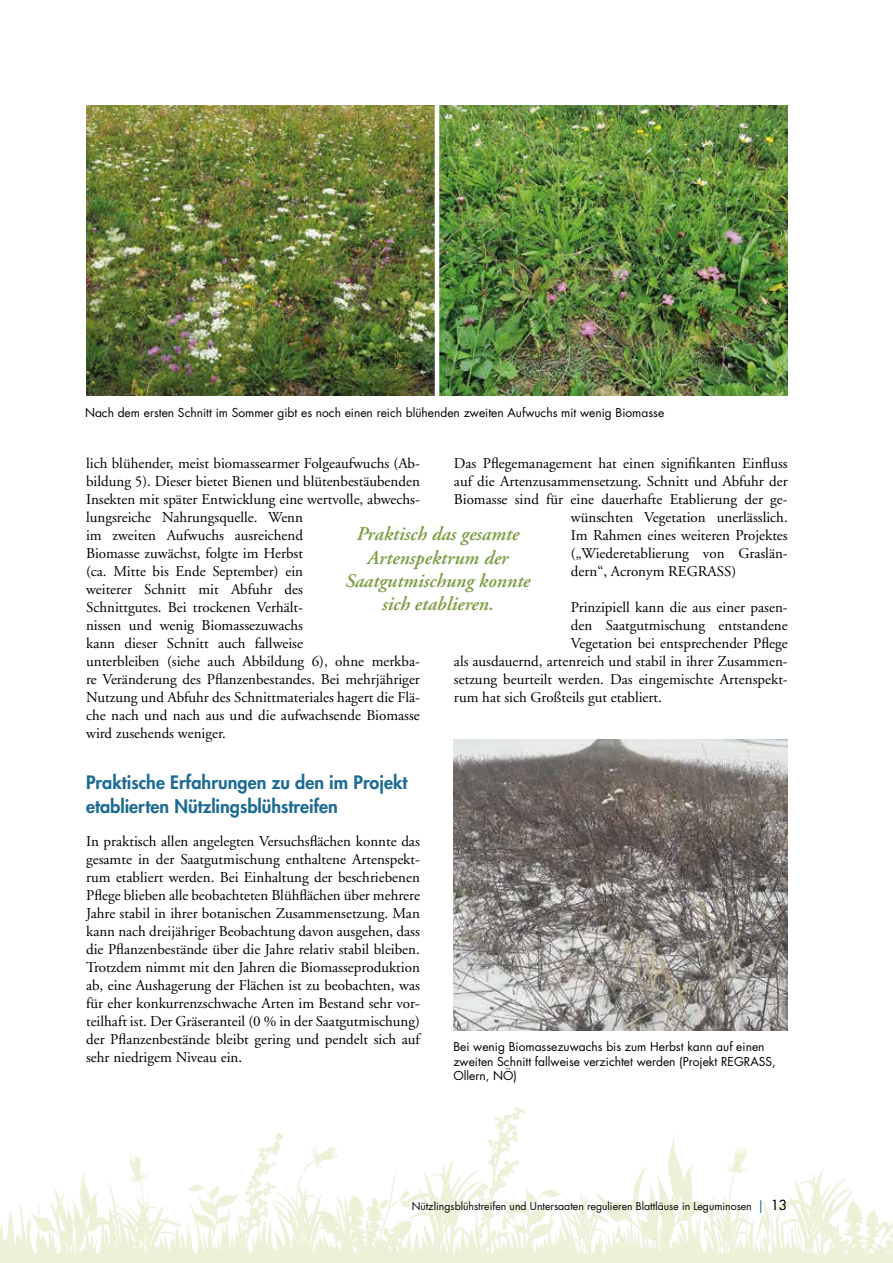
<style>
.page{position:relative;width:893px;height:1263px;background:#fff}
.page>*{position:absolute;margin:0;border:0;box-sizing:border-box;transform-origin:0 0}
.t1{font:italic 600 19.5px/23.4px "Adobe Garamond";color:#7b9a41;text-align:center}
.t2{font:800 18px/24px "Futura";color:#1d6b93}
.t3{font:15px/18px "Adobe Garamond";color:#000}
.t4{font:12px/14.4px "Futura";color:#000}
.t5{font:10.5px "Futura";color:#000}
.s1{font-family:"Arial";font-size:13.5px;color:#1d6b93}
.s2{font-size:13.5px}
</style>
<div class="page">
<img style="left:0;top:1107px;width:893px;height:156px">
<img style="left:439px;top:105px;width:349px;height:291px">
<img style="left:86px;top:105px;width:349px;height:291px">
<img style="left:453px;top:740px;width:334px;height:290px">
<p class="t4" style="left:85px;top:405px;width:581px">Nach dem ersten Schnitt im Sommer gibt es noch einen reich blühenden zweiten Aufwuchs mit wenig Biomasse</p>
<p class="t3" style="left:86px;top:455px;width:335px">lich blühender, meist biomassearmer Folgeaufwuchs (Ab&shy;bildung 5). Dieser bietet Bienen und blütenbestäubenden Insekten mit später Entwicklung eine wertvolle, abwechs&shy;lungsreiche Nahrungsquelle. Wenn<br>im zweiten Aufwuchs ausreichend<br>Biomasse zuwächst, folgte im Herbst<br>(ca. Mitte bis Ende September) ein<br>weiterer Schnitt mit Abfuhr des<br>Schnittgutes. Bei trockenen Verhält-<br>nissen und wenig Biomassezuwachs<br>kann dieser Schnitt auch fallweise<br>unterbleiben (siehe auch Abbildung 6), ohne merkba&shy;re Veränderung des Pflanzenbestandes. Bei mehrjähriger Nutzung und Abfuhr des Schnittmateriales hagert die Flä&shy;che nach und nach aus und die aufwachsende Biomasse wird zusehends weniger.</p>
<p class="t2" style="left:86px;top:770px;width:323px">Praktische Erfahrungen zu den im Projekt etablierten Nützlingsblühstreifen</p>
<p class="t3" style="left:86px;top:833px;width:335px;text-align:justify">In praktisch allen angelegten Versuchsflächen konnte das gesamte in der Saatgutmischung enthaltene Artenspekt&shy;rum etabliert werden. Bei Einhaltung der beschriebenen Pflege blieben alle beobachteten Blühflächen über mehrere Jahre stabil in ihrer botanischen Zusammensetzung. Man kann nach dreijähriger Beobachtung davon ausgehen, dass die Pflanzenbestände über die Jahre relativ stabil bleiben.<br>Trotzdem nimmt mit den Jahren die Biomasseproduktion ab, eine Aushagerung der Flächen ist zu beobachten, was für eher konkurrenzschwache Arten im Bestand sehr vor&shy;teilhaft ist. Der Gräseranteil (0 % in der Saatgutmischung) der Pflanzenbestände bleibt gering und pendelt sich auf sehr niedrigem Niveau ein.</p>
<p class="t3" style="left:454px;top:455px;width:335px">Das Pflegemanagement hat einen signifikanten Einfluss</p>
<p class="t3" style="left:454px;top:473px;width:335px">auf die Artenzusammensetzung. Schnitt und Abfuhr der</p>
<p class="t3" style="left:454px;top:491px;width:335px">Biomasse sind für eine dauerhafte Etablierung der ge-</p>
<p class="t3" style="left:571px;top:509px;width:218px">wünschten Vegetation unerlässlich.</p>
<p class="t3" style="left:571px;top:527px;width:218px">Im Rahmen eines weiteren Projektes</p>
<p class="t3" style="left:571px;top:545px;width:218px">(„Wiederetablierung von Graslän-</p>
<p class="t3" style="left:571px;top:563px;width:167px">dern“, Acronym REGRASS)</p>
<p class="t3" style="left:571px;top:599px;width:218px">Prinzipiell kann die aus einer pasen-</p>
<p class="t3" style="left:571px;top:617px;width:218px">den Saatgutmischung entstandene</p>
<p class="t3" style="left:571px;top:635px;width:218px">Vegetation bei entsprechender Pflege</p>
<p class="t3" style="left:454px;top:653px;width:335px">als ausdauernd, artenreich und stabil in ihrer Zusammen-</p>
<p class="t3" style="left:454px;top:671px;width:335px">setzung beurteilt werden. Das eingemischte Artenspekt-</p>
<p class="t3" style="left:454px;top:689px;width:209px">rum hat sich Großteils gut etabliert.</p>
<h1 class="t1" style="left:345px;top:523px;width:186px">Praktisch das gesamte<br>Artenspektrum der<br>Saatgutmischung konnte sich etablieren.</h1>
<p class="t4" style="left:453px;top:1039px;width:324px">Bei wenig Biomassezuwachs bis zum Herbst kann auf einen zweiten Schnitt fallweise verzichtet werden (Projekt REGRASS,<br>Ollern, NÖ)</p>
<p class="t5" style="left:412px;top:1199px;width:376px">Nützlingsblühstreifen und Untersaaten regulieren Blattläuse in Leguminosen <span class="s1">|</span> <span class="s2">13</span></p>
</div>
